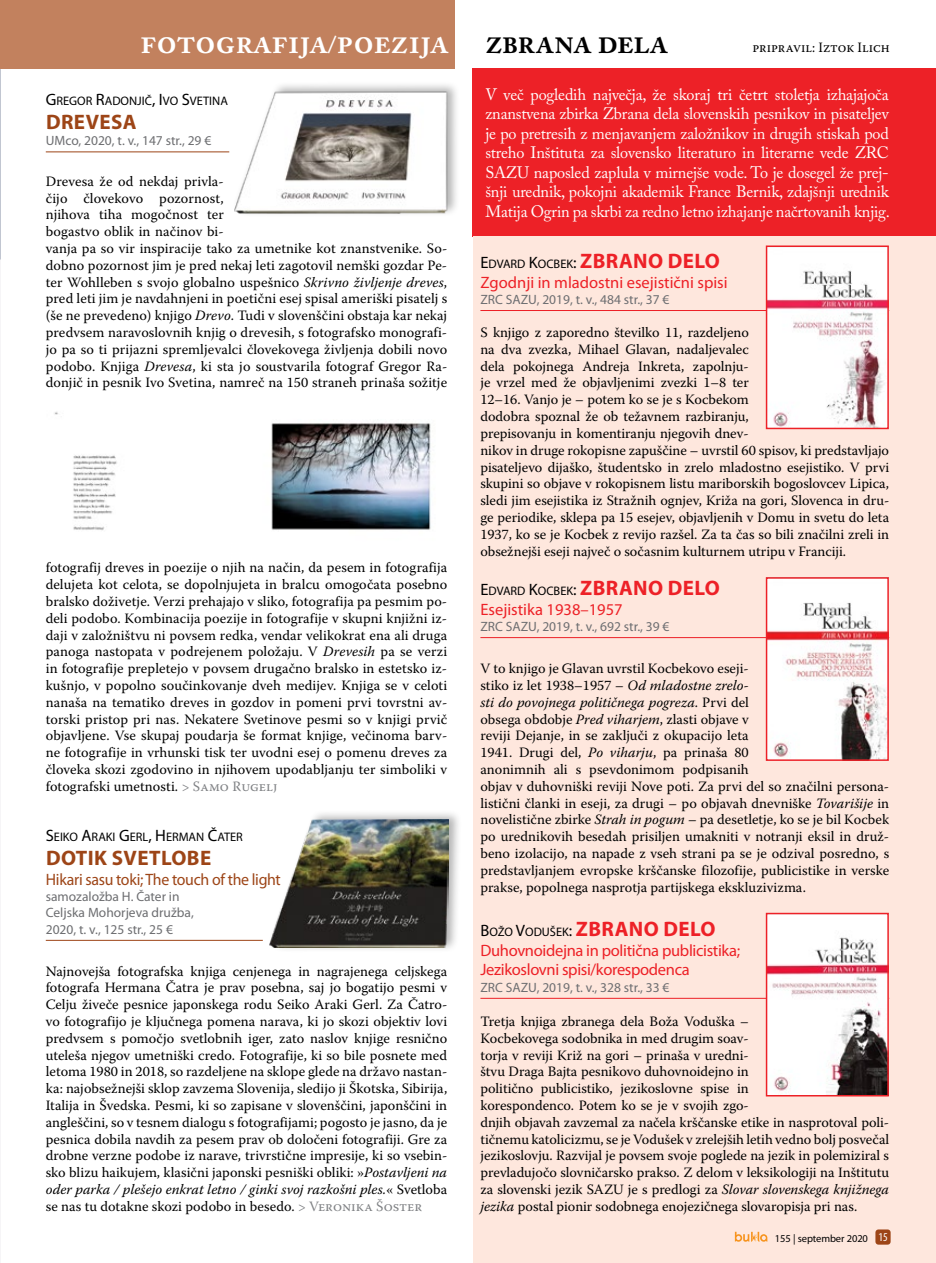
<style>
.page{position:relative;width:936px;height:1263px;background:#fff}
.page>*{position:absolute;margin:0;border:0;box-sizing:border-box;transform-origin:0 0}
.t1{font:600 34.5px "Adobe Caslon Pro";color:#fff}
.t2{font:600 34.5px "Adobe Caslon Pro";letter-spacing:-.015em;color:#000}
.t3{font:700 21px "Myriad Pro";letter-spacing:.02em;color:#ed2127}
.t4{font:700 21px "Myriad Pro";letter-spacing:.02em;color:#9d4517}
.t5{font:16.5px/19.5px "Adobe Caslon Pro";letter-spacing:-.01em;color:#fff;text-align:justify}
.t6{font:16.5px/19.8px "Myriad Pro";letter-spacing:-.02em;color:#ed2127}
.t7{font:16.5px "Myriad Pro";color:#ed2127}
.t8{font:16.5px "Myriad Pro";letter-spacing:-.02em;color:#9d4517;scale:.96 1}
.t9{font:14.25px/16.8px "Warnock Pro";color:#000}
.t10{font:14.25px "Warnock Pro";color:#000;scale:.95 1}
.t11{font:13.5px/16.2px "Myriad Pro";color:#6d6e71}
.t12{font:12.3px "Myriad Pro";color:#000}
.t13{font:10.5px "Myriad Pro";letter-spacing:-.01em;color:#000}
.s1{font-size:24px}
.s2{font-size:16.5px}
.s3{font-style:italic}
.s4{color:#808285}
.s5{font-weight:700;font-size:21px;color:#ed2127}
.s6{font-weight:400;font-size:16.5px;color:#000}
.s7{font-weight:400;font-size:12.3px;color:#000}
.s8{font-stretch:condensed;font-size:12px;color:#fff}
</style>
<div class="page">
<div style="left:473px;top:68px;width:462px;height:168px;background:#ed2127"></div>
<div style="left:473px;top:236px;width:462px;height:1027px;background:#fee7dd"></div>
<hr style="left:480px;top:310px;width:409px;height:1px;background:#ed2127">
<hr style="left:480px;top:637px;width:409px;height:1px;background:#ed2127">
<hr style="left:480px;top:998px;width:409px;height:1px;background:#ed2127">
<img style="left:768px;top:248px;width:117px;height:178px">
<div style="left:765px;top:245px;width:123px;height:184px;border:2px solid #ed2127"></div>
<img style="left:768px;top:580px;width:117px;height:178px">
<div style="left:765px;top:577px;width:123px;height:184px;border:2px solid #ed2127"></div>
<img style="left:768px;top:916px;width:117px;height:177px">
<div style="left:765px;top:913px;width:123px;height:183px;border:2px solid #ed2127"></div>
<hr style="left:46px;top:151px;width:183px;height:1px;background:#9d4517">
<div style="left:233px;top:81px;width:226px;height:137px;background:#000;opacity:.3"></div>
<img style="left:233px;top:85px;width:221px;height:130px">
<div style="left:0;top:0;width:454px;height:68px;background:#c2815e"></div>
<hr style="left:46px;top:940px;width:217px;height:1px;background:#9d4517">
<div style="left:268px;top:809px;width:194px;height:144px;background:#000;opacity:.3"></div>
<img style="left:270px;top:820px;width:178px;height:127px">
<img style="left:54px;top:412px;width:377px;height:118px">
<svg style="left:734px;top:1232px;width:33px;height:10px"></svg>
<div style="left:875px;top:1229px;width:15px;height:15px;background:#9d4517;border-radius:3px"></div>
<h1 class="t1" style="left:140px;top:21px;width:310px">fotografija<span class="s1">/</span>poezija</h1>
<p class="t12" style="left:46px;top:93px;width:184px"><span class="s2">G</span>REGOR <span class="s2">R</span>ADONJIČ<span class="s2">, I</span>VO <span class="s2">S</span>VETINA</p>
<h2 class="t4" style="left:46px;top:108px;width:92px">DREVESA</h2>
<p class="t11" style="left:46px;top:132px;width:167px">UMco, 2020, t. v., 147 str., 29 €</p>
<p class="t9" style="left:46px;top:173px;width:403px">Drevesa že od nekdaj privla-<br>čijo človekovo pozornost,<br>njihova tiha mogočnost ter<br>bogastvo oblik in načinov bi-<br>vanja pa so vir inspiracije tako za umetnike kot znanstvenike. So&shy;dobno pozornost jim je pred nekaj leti zagotovil nemški gozdar Pe&shy;ter Wohlleben s svojo globalno uspešnico <span class="s3">Skrivno življenje dreves</span>, pred leti jim je navdahnjeni in poetični esej spisal ameriški pisatelj s (še ne prevedeno) knjigo <span class="s3">Drevo</span>. Tudi v slovenščini obstaja kar nekaj predvsem naravoslovnih knjig o drevesih, s fotografsko monografi&shy;jo pa so ti prijazni spremljevalci človekovega življenja dobili novo podobo. Knjiga <span class="s3">Drevesa</span>, ki sta jo soustvarila fotograf Gregor Ra&shy;donjič in pesnik Ivo Svetina, namreč na 150 straneh prinaša sožitje</p>
<p class="t9" style="left:46px;top:559px;width:403px;text-align:justify">fotografij dreves in poezije o njih na način, da pesem in fotografija delujeta kot celota, se dopolnjujeta in bralcu omogočata posebno bralsko doživetje. Verzi prehajajo v sliko, fotografija pa pesmim po&shy;deli podobo. Kombinacija poezije in fotografije v skupni knjižni iz&shy;daji v založništvu ni povsem redka, vendar velikokrat ena ali druga panoga nastopata v podrejenem položaju. V <span class="s3">Drevesih</span> pa se verzi in fotografije prepletejo v povsem drugačno bralsko in estetsko iz&shy;kušnjo, v popolno součinkovanje dveh medijev. Knjiga se v celoti nanaša na tematiko dreves in gozdov in pomeni prvi tovrstni av&shy;torski pristop pri nas. Nekatere Svetinove pesmi so v knjigi prvič objavljene. Vse skupaj poudarja še format knjige, večinoma barv&shy;ne fotografije in vrhunski tisk ter uvodni esej o pomenu dreves za človeka skozi zgodovino in njihovem upodabljanju ter simboliki v fotografski umetnosti. <span class="s4">&gt; Samo Rugelj</span></p>
<p class="t12" style="left:46px;top:829px;width:199px"><span class="s2">S</span>EIKO <span class="s2">A</span>RAKI <span class="s2">G</span>ERL<span class="s2">, H</span> ERMAN <span class="s2">Č</span>ATER</p>
<h2 class="t4" style="left:46px;top:844px;width:167px">DOTIK SVETLOBE</h2>
<p class="t8" style="left:46px;top:869px;width:246px">Hikari sasu toki; The touch of the light</p>
<p class="t11" style="left:46px;top:888px;width:149px">samozaložba H. Čater in<br>Celjska Mohorjeva družba,<br>2020, t. v., 125 str., 25 €</p>
<p class="t9" style="left:46px;top:962px;width:403px;text-align:justify">Najnovejša fotografska knjiga cenjenega in nagrajenega celjskega fotografa Hermana Čatra je prav posebna, saj jo bogatijo pesmi v Celju živeče pesnice japonskega rodu Seiko Araki Gerl. Za Čatro&shy;vo fotografijo je ključnega pomena narava, ki jo skozi objektiv lovi predvsem s pomočjo svetlobnih iger, zato naslov knjige resnično uteleša njegov umetniški credo. Fotografije, ki so bile posnete med letoma 1980 in 2018, so razdeljene na sklope glede na državo nastan&shy;ka: najobsežnejši sklop zavzema Slovenija, sledijo ji Škotska, Sibirija, Italija in Švedska. Pesmi, ki so zapisane v slovenščini, japonščini in angleščini, so v tesnem dialogu s fotografijami; pogosto je jasno, da je pesnica dobila navdih za pesem prav ob določeni fotografiji. Gre za drobne verzne podobe iz narave, trivrstične impresije, ki so vsebin&shy;sko blizu haikujem, klasični japonski pesniški obliki: »<span class="s3">Postavljeni na oder parka / plešejo enkrat letno / ginki svoj razkošni ples.</span>« Svetloba se nas tu dotakne skozi podobo in besedo. <span class="s4">&gt; Veronika Šoster</span></p>
<h1 class="t2" style="left:485px;top:21px;width:184px">zbrana dela</h1>
<p class="t10" style="left:752px;top:39px;width:146px">pripravil: Iztok Ilich</p>
<p class="t5" style="left:485px;top:84px;width:406px">V več pogledih največja, že skoraj tri četrt stoletja izhajajoča znanstvena zbirka Zbrana dela slovenskih pesnikov in pisateljev je po pretresih z menjavanjem založnikov in drugih stiskah pod streho Inštituta za slovensko literaturo in literarne vede ZRC SAZU naposled zaplula v mirnejše vode. To je dosegel že prej&shy;šnji urednik, pokojni akademik France Bernik, zdajšnji urednik Matija Ogrin pa skrbi za redno letno izhajanje načrtovanih knjig.</p>
<p class="t12" style="left:480px;top:256px;width:241px"><span class="s2">E</span>DVARD <span class="s2">K</span>OCBEK<span class="s2">:</span> <span class="s5">ZBRANO DELO</span></p>
<p class="t7" style="left:480px;top:272px;width:249px">Zgodnji in mladostni esejistični spisi</p>
<p class="t11" style="left:480px;top:291px;width:190px">ZRC SAZU, 2019, t. v., 484 str., 37 €</p>
<p class="t9" style="left:480px;top:324px;width:410px">S knjigo z zaporedno številko 11, razdeljeno<br>na dva zvezka, Mihael Glavan, nadaljevalec<br>dela pokojnega Andreja Inkreta, zapolnju-<br>je vrzel med že objavljenimi zvezki 1–8 ter<br>12–16. Vanjo je – potem ko se je s Kocbekom<br>dodobra spoznal že ob težavnem razbiranju,<br>prepisovanju in komentiranju njegovih dnev-<br>nikov in druge rokopisne zapuščine – uvrstil 60 spisov, ki predstavljajo pisateljevo dijaško, študentsko in zrelo mladostno esejistiko. V prvi skupini so objave v rokopisnem listu mariborskih bogoslovcev Lipica, sledi jim esejistika iz Stražnih ognjev, Križa na gori, Slovenca in dru&shy;ge periodike, sklepa pa 15 esejev, objavljenih v Domu in svetu do leta 1937, ko se je Kocbek z revijo razšel. Za ta čas so bili značilni zreli in obsežnejši eseji največ o sočasnim kulturnem utripu v Franciji.</p>
<p class="t12" style="left:480px;top:583px;width:241px"><span class="s2">E</span>DVARD <span class="s2">K</span>OCBEK<span class="s2">:</span> <span class="s5">ZBRANO DELO</span></p>
<p class="t7" style="left:480px;top:599px;width:144px">Esejistika 1938–1957</p>
<p class="t11" style="left:480px;top:618px;width:190px">ZRC SAZU, 2019, t. v., 692 str., 39 €</p>
<p class="t9" style="left:480px;top:660px;width:410px">V to knjigo je Glavan uvrstil Kocbekovo eseji-<br>stiko iz let 1938–1957 – <span class="s3">Od mladostne zrelo-<br>sti do povojnega političnega pogreza</span>. Prvi del<br>obsega obdobje <span class="s3">Pred viharjem</span>, zlasti objave v<br>reviji Dejanje, in se zaključi z okupacijo leta<br>1941. Drugi del, <span class="s3">Po viharju</span>, pa prinaša 80<br>anonimnih ali s psevdonimom podpisanih<br>objav v duhovniški reviji Nove poti. Za prvi del so značilni persona&shy;listični članki in eseji, za drugi – po objavah dnevniške <span class="s3">Tovarišije</span> in novelistične zbirke <span class="s3">Strah in pogum</span> – pa desetletje, ko se je bil Kocbek po urednikovih besedah prisiljen umakniti v notranji eksil in druž&shy;beno izolacijo, na napade z vseh strani pa se je odzival posredno, s predstavljanjem evropske krščanske filozofije, publicistike in verske prakse, popolnega nasprotja partijskega ekskluzivizma.</p>
<h2 class="t3" style="left:480px;top:915px;width:237px"><span class="s6">B</span><span class="s7">OŽO</span> <span class="s6">V</span><span class="s7">ODUŠEK</span><span class="s6">:</span> ZBRANO DELO</h2>
<p class="t6" style="left:480px;top:940px;width:261px">Duhovnoidejna in politična publicistika;<br>Jezikoslovni spisi/korespodenca</p>
<p class="t11" style="left:480px;top:979px;width:190px">ZRC SAZU, 2019, t. v., 328 str., 33 €</p>
<p class="t9" style="left:480px;top:1013px;width:410px">Tretja knjiga zbranega dela Boža Voduška –<br>Kocbekovega sodobnika in med drugim soav-<br>torja v reviji Križ na gori – prinaša v uredni-<br>štvu Draga Bajta pesnikovo duhovnoidejno in<br>politično publicistiko, jezikoslovne spise in<br>korespondenco. Potem ko se je v svojih zgo-<br>dnjih objavah zavzemal za načela krščanske etike in nasprotoval poli&shy;tičnemu katolicizmu, se je Vodušek v zrelejših letih vedno bolj posvečal jezikoslovju. Razvijal je povsem svoje poglede na jezik in polemiziral s prevladujočo slovničarsko prakso. Z delom v leksikologiji na Inštitutu za slovenski jezik SAZU je s predlogi za <span class="s3">Slovar slovenskega knjižnega jezika</span> postal pionir sodobnega enojezičnega slovaropisja pri nas.</p>
<p class="t13" style="left:774px;top:1232px;width:114px">155 | september 2020 <span class="s8">15</span></p>
</div>
